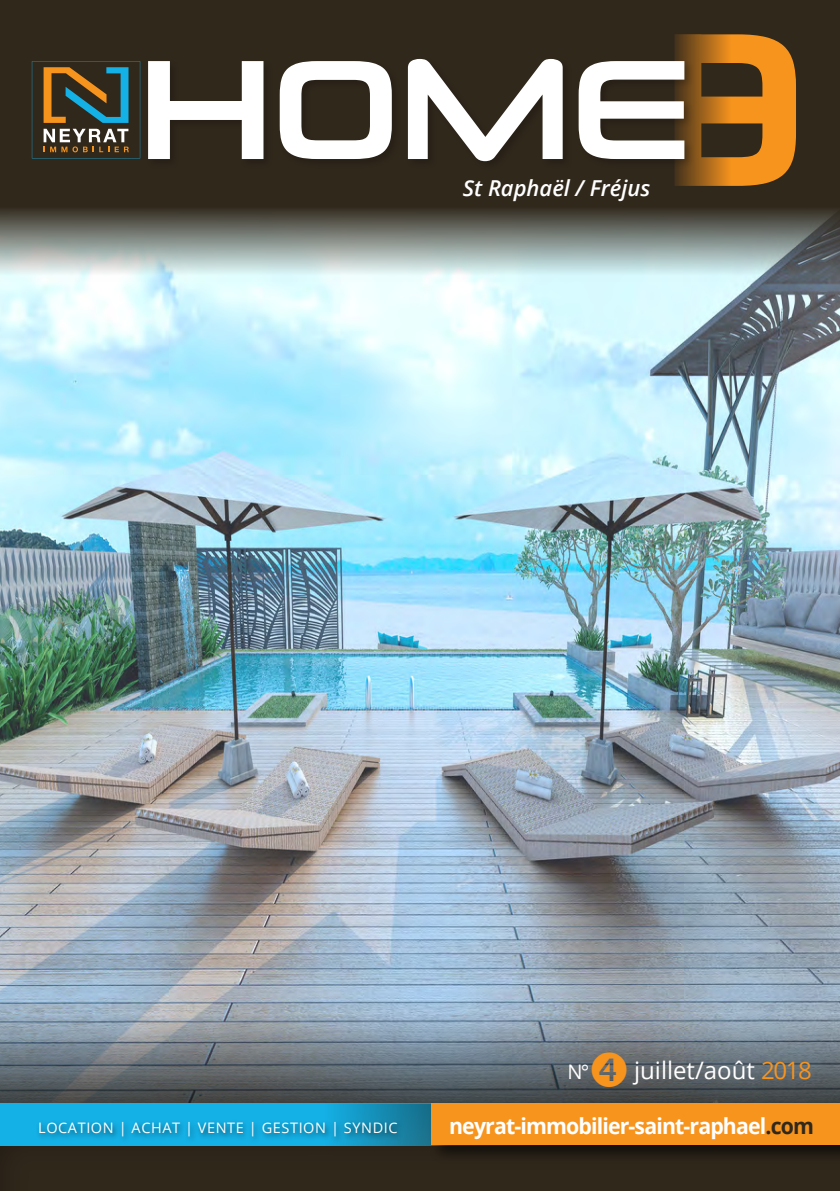
<style>
.page{position:relative;width:840px;height:1191px;background:#fff}
.page>*{position:absolute;margin:0;border:0;box-sizing:border-box;transform-origin:0 0}
.t1{font:24px "Open Sans";color:#fff}
.t2{font:700 22px "Open Sans";letter-spacing:-.04em;color:#fff}
.t3{font:italic 600 22px "Open Sans";color:#fff}
.t4{font:20px "Open Sans";color:#fff}
.t5{font:14.4px "Open Sans";letter-spacing:.04em;color:#fff}
.s1{color:#f7941e}
.s2{color:#31281c}
</style>
<div class="page">
<img style="left:0;top:281px;width:839px;height:694px">
<svg style="left:0;top:975px;width:839px;height:124px;background:#7e8c98"></svg>
<div style="left:0;top:1099px;width:839px;height:92px;background:#31281c"></div>
<svg style="left:0;top:1103px;width:429px;height:42px;background:#14a5d7"></svg>
<div style="left:35px;top:1118px;width:369px;height:26px;background:#000;opacity:.65"></div>
<svg style="left:0;top:0;width:839px;height:281px;background:#57564d"></svg>
<svg style="left:674px;top:34px;width:121px;height:152px;background:#a6671d"></svg>
<svg style="left:32px;top:61px;width:108px;height:97px;background:#4d4b3b"></svg>
<div style="left:429px;top:1100px;width:410px;height:64px;background:#000;opacity:.55"></div>
<div style="left:431px;top:1103px;width:408px;height:42px;background:#f7941e"></div>
<div style="left:146px;top:57px;width:548px;height:114px;background:#000;opacity:.2"></div>
<svg style="left:148px;top:59px;width:536px;height:102px"></svg>
<svg style="left:591px;top:1052px;width:35px;height:35px"></svg>
<h2 class="t3" style="left:462px;top:173px;width:189px">St Raphaël / Fréjus</h2>
<h3 class="t4" style="left:567px;top:1058px;width:24px">N°</h3>
<h1 class="t1" style="left:633px;top:1054px;width:179px">juillet/août <span class="s1">2018</span></h1>
<p class="t5" style="left:38px;top:1118px;width:360px">LOCATION | ACHAT | VENTE | GESTION | SYNDIC</p>
<h2 class="t2" style="left:449px;top:1110px;width:366px">neyrat-immobilier-saint-raphael<span class="s2">.com</span></h2>
</div>
